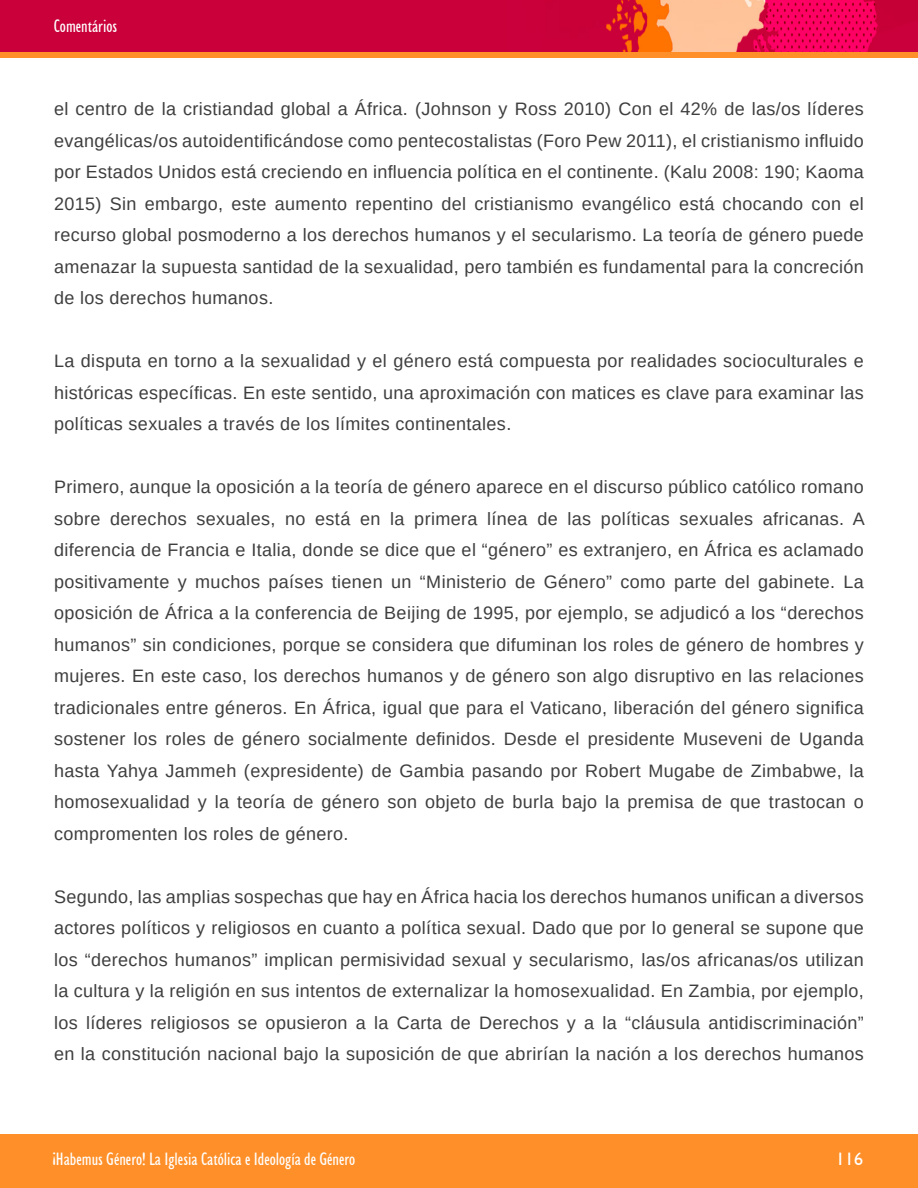
<style>
.page{position:relative;width:918px;height:1188px;background:#fff}
.page>*{position:absolute;margin:0;border:0;box-sizing:border-box;transform-origin:0 0}
.t1{font:18px/31.5px "Liberation Sans";letter-spacing:.02em;color:#3e3e3f;text-align:justify}
.t2{font:condensed 18px "Humanist 521 BT";color:#fff}
.t3{font:18px "Humanist 521 BT";color:#fff}
</style>
<div class="page">
<div style="left:0;top:0;width:918px;height:54px;background:#ca003a"></div>
<img style="left:508px;top:0;width:410px;height:53px">
<div style="left:0;top:53px;width:918px;height:5px;background:#ff9029"></div>
<div style="left:0;top:1134px;width:918px;height:54px;background:#ff9029"></div>
<p class="t2" style="left:54px;top:16px;width:65px">Comentários</p>
<p class="t1" style="left:54px;top:93px;width:811px">el centro de la cristiandad global a África. (Johnson y Ross 2010) Con el 42% de las/os líderes evangélicas/os autoidentificándose como pentecostalistas (Foro Pew 2011), el cristianismo influido por Estados Unidos está creciendo en influencia política en el continente. (Kalu 2008: 190; Kaoma 2015) Sin embargo, este aumento repentino del cristianismo evangélico está chocando con el recurso global posmoderno a los derechos humanos y el secularismo. La teoría de género puede amenazar la supuesta santidad de la sexualidad, pero también es fundamental para la concreción de los derechos humanos.</p>
<p class="t1" style="left:54px;top:345px;width:811px">La disputa en torno a la sexualidad y el género está compuesta por realidades socioculturales e históricas específicas. En este sentido, una aproximación con matices es clave para examinar las políticas sexuales a través de los límites continentales.</p>
<p class="t1" style="left:54px;top:471px;width:812px">Primero, aunque la oposición a la teoría de género aparece en el discurso público católico romano sobre derechos sexuales, no está en la primera línea de las políticas sexuales africanas. A diferencia de Francia e Italia, donde se dice que el “género” es extranjero, en África es aclamado positivamente y muchos países tienen un “Ministerio de Género” como parte del gabinete. La oposición de África a la conferencia de Beijing de 1995, por ejemplo, se adjudicó a los “derechos humanos” sin condiciones, porque se considera que difuminan los roles de género de hombres y mujeres. En este caso, los derechos humanos y de género son algo disruptivo en las relaciones tradicionales entre géneros. En África, igual que para el Vaticano, liberación del género significa sostener los roles de género socialmente definidos. Desde el presidente Museveni de Uganda hasta Yahya Jammeh (expresidente) de Gambia pasando por Robert Mugabe de Zimbabwe, la homosexualidad y la teoría de género son objeto de burla bajo la premisa de que trastocan o compromenten los roles de género.</p>
<p class="t1" style="left:54px;top:881px;width:811px">Segundo, las amplias sospechas que hay en África hacia los derechos humanos unifican a diversos actores políticos y religiosos en cuanto a política sexual. Dado que por lo general se supone que los “derechos humanos” implican permisividad sexual y secularismo, las/os africanas/os utilizan la cultura y la religión en sus intentos de externalizar la homosexualidad. En Zambia, por ejemplo, los líderes religiosos se opusieron a la Carta de Derechos y a la “cláusula antidiscriminación” en la constitución nacional bajo la suposición de que abrirían la nación a los derechos humanos</p>
<p class="t2" style="left:52px;top:1149px;width:304px">¡Habemus Género! La Iglesia Católica e Ideología de Género</p>
<p class="t3" style="left:836px;top:1148px;width:29px">116</p>
</div>
